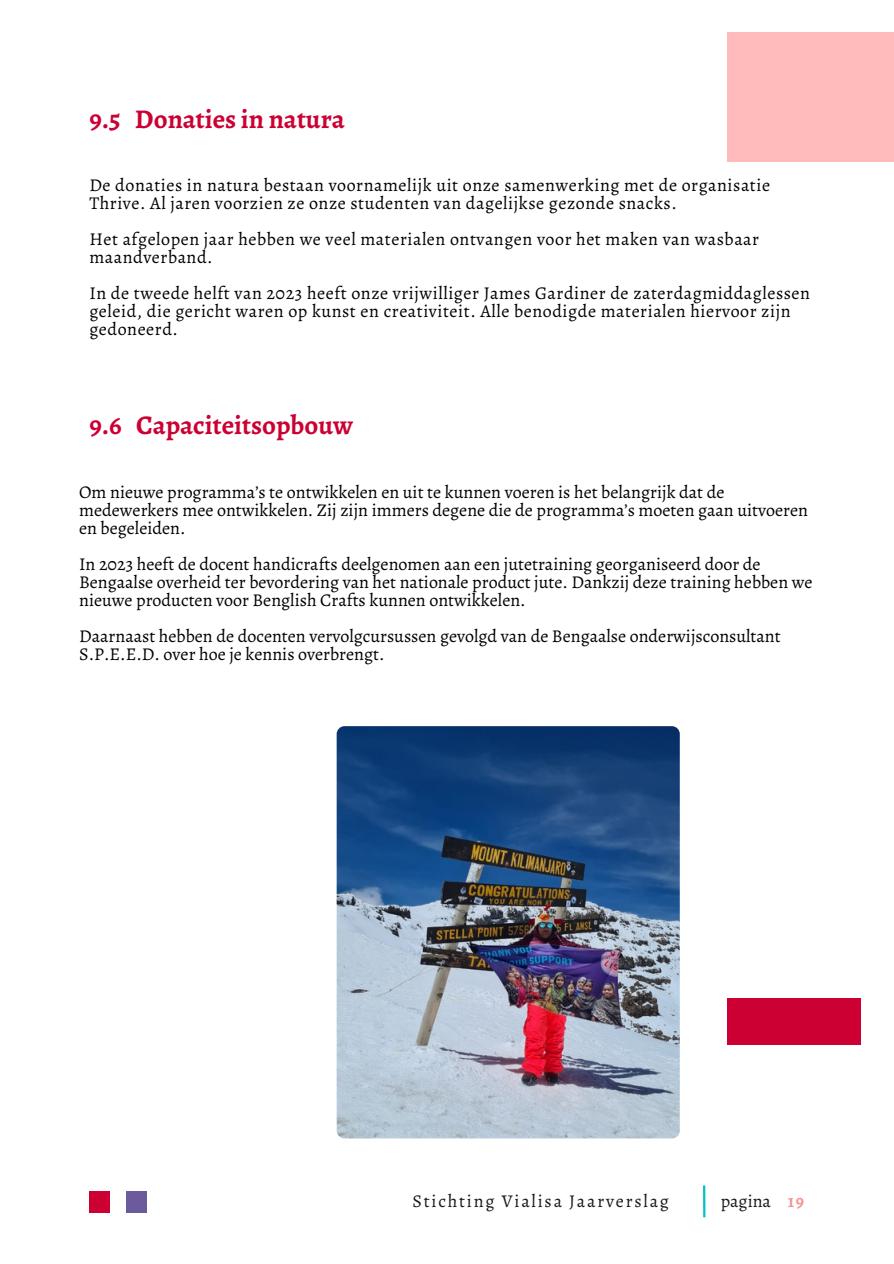
<style>
.page{position:relative;width:894px;height:1264px;background:#fff}
.page>*{position:absolute;margin:0;border:0;box-sizing:border-box;transform-origin:0 0}
.t1{font:700 27px "Alegreya";color:#c03}
.t2{font:18px/18px "Alegreya";color:#000}
.t3{font:18px/18px "Alegreya";letter-spacing:.03em;color:#000}
.t4{font:18px "Alegreya";letter-spacing:.1em;color:#191717}
.t5{font:700 18px "Alegreya";color:#f29692}
</style>
<div class="page">
<hr style="left:702px;top:1185px;width:3px;height:32px;background:#00c2cb">
<div style="left:127px;top:1190px;width:20px;height:22px;background:#6b5a9c"></div>
<div style="left:89px;top:1190px;width:21px;height:22px;background:#c03"></div>
<div style="left:727px;top:32px;width:166px;height:130px;background:#fbb"></div>
<div style="left:727px;top:998px;width:133px;height:46px;background:#c03"></div>
<img style="left:336px;top:726px;width:343px;height:412px;border-radius:8px">
<h1 class="t1" style="left:89px;top:101px;width:257px">9.5 Donaties in natura</h1>
<p class="t3" style="left:89px;top:176px;width:682px">De donaties in natura bestaan voornamelijk uit onze samenwerking met de organisatie<br>Thrive. Al jaren voorzien ze onze studenten van dagelijkse gezonde snacks.</p>
<p class="t3" style="left:89px;top:230px;width:671px">Het afgelopen jaar hebben we veel materialen ontvangen voor het maken van wasbaar maandverband.</p>
<p class="t3" style="left:89px;top:284px;width:722px">In de tweede helft van 2023 heeft onze vrijwilliger James Gardiner de zaterdagmiddaglessen geleid, die gericht waren op kunst en creativiteit. Alle benodigde materialen hiervoor zijn gedoneerd.</p>
<p class="t1" style="left:89px;top:407px;width:265px">9.6 Capaciteitsopbouw</p>
<p class="t2" style="left:79px;top:483px;width:730px">Om nieuwe programma’s te ontwikkelen en uit te kunnen voeren is het belangrijk dat de medewerkers mee ontwikkelen. Zij zijn immers degene die de programma’s moeten gaan uitvoeren en begeleiden.</p>
<p class="t2" style="left:79px;top:555px;width:734px">In 2023 heeft de docent handicrafts deelgenomen aan een jutetraining georganiseerd door de<br>Bengaalse overheid ter bevordering van het nationale product jute. Dankzij deze training hebben we nieuwe producten voor Benglish Crafts kunnen ontwikkelen.</p>
<p class="t2" style="left:79px;top:627px;width:703px">Daarnaast hebben de docenten vervolgcursussen gevolgd van de Bengaalse onderwijsconsultant<br>S.P.E.E.D. over hoe je kennis overbrengt.</p>
<p class="t4" style="left:412px;top:1188px;width:258px">Stichting Vialisa Jaarverslag</p>
<p class="t4" style="left:720px;top:1188px;width:52px">pagina</p>
<p class="t5" style="left:787px;top:1188px;width:18px">19</p>
</div>
